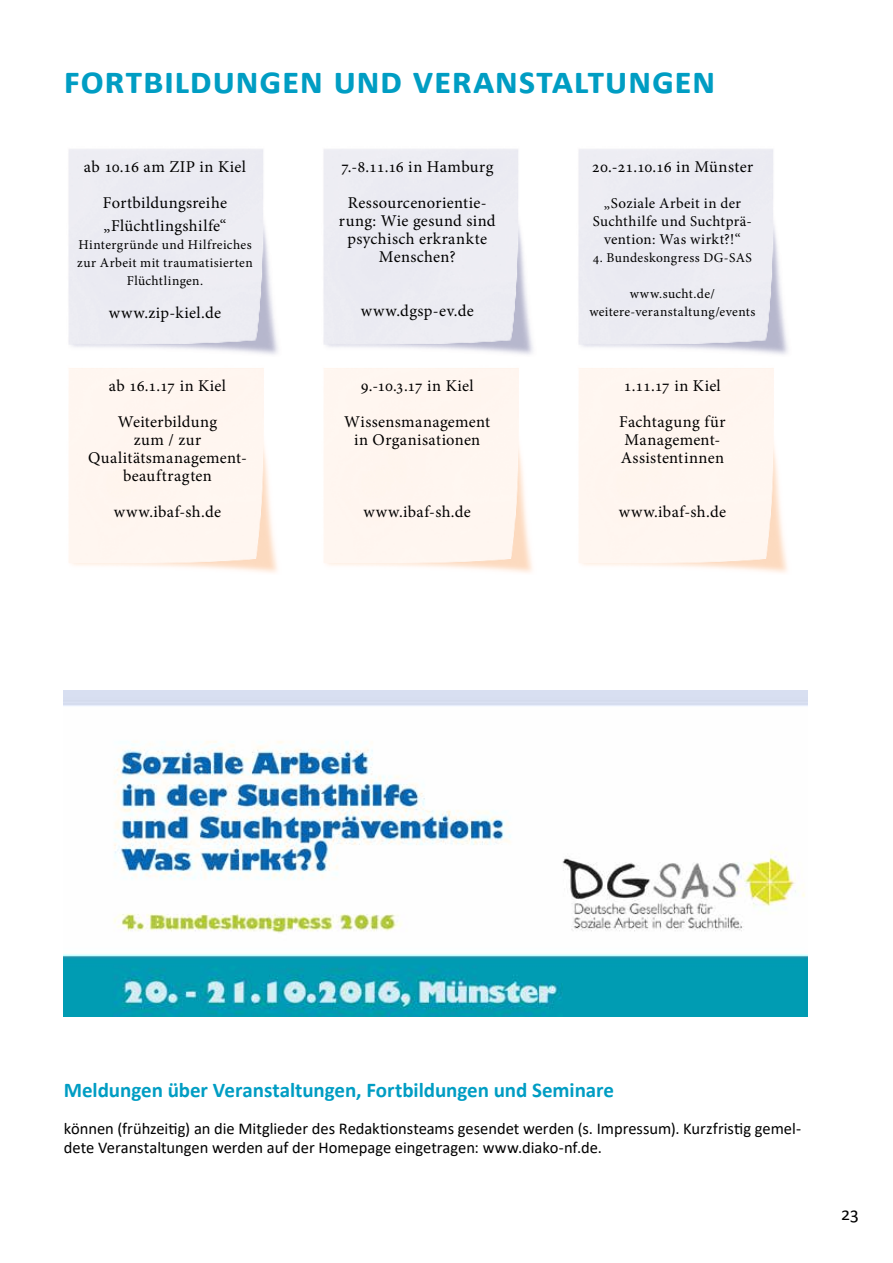
<style>
.page{position:relative;width:893px;height:1263px;background:#fff}
.page>*{position:absolute;margin:0;border:0;box-sizing:border-box;transform-origin:0 0}
.t1{font:700 39px "Calibri";letter-spacing:.01em;color:#009dc3}
.t2{font:700 21px "Calibri";color:#009dc3}
.t3{font:18px "Calibri";color:#000}
.t4{font:16.5px/36px "Minion Pro";letter-spacing:.02em;color:#000;text-align:center}
.t5{font:16.5px/19.5px "Calibri";letter-spacing:-.005em;color:#000}
.t6{font:15px/18px "Minion Pro";letter-spacing:.025em;color:#000;text-align:center}
.t7{font:13.5px/18px "Minion Pro";letter-spacing:.025em;color:#000;text-align:center}
</style>
<div class="page">
<img style="left:69px;top:368px;width:209px;height:205px">
<img style="left:324px;top:368px;width:209px;height:205px">
<img style="left:579px;top:368px;width:209px;height:205px">
<img style="left:323px;top:149px;width:210px;height:206px">
<img style="left:578px;top:149px;width:210px;height:206px">
<img style="left:68px;top:149px;width:210px;height:206px">
<img style="left:64px;top:691px;width:744px;height:325px">
<h1 class="t1" style="left:64px;top:53px;width:653px">fortbildungen und veranstaltungen</h1>
<p class="t4" style="left:84px;top:149px;width:164px">ab 10.16 am ZIP in Kiel<br>Fortbildungsreihe</p>
<p class="t4" style="left:104px;top:207px;width:124px">„Flüchtlingshilfe“</p>
<p class="t7" style="left:77px;top:235px;width:177px">Hintergründe und Hilfreiches zur Arbeit mit traumatisierten<br>Flüchtlingen.</p>
<p class="t4" style="left:109px;top:294px;width:114px">www.zip-kiel.de</p>
<p class="t4" style="left:109px;top:368px;width:119px">ab 16.1.17 in Kiel<br>Weiterbildung</p>
<p class="t4" style="left:88px;top:431px;width:160px;line-height:18px">zum / zur<br>Qualitätsmanagement&shy;beauftragten</p>
<p class="t4" style="left:114px;top:494px;width:109px">www.ibaf-sh.de</p>
<p class="t4" style="left:341px;top:149px;width:154px">7.-8.11.16 in Hamburg<br>Ressourcenorientie-</p>
<p class="t4" style="left:339px;top:212px;width:158px;line-height:18px">rung: Wie gesund sind psychisch erkrankte<br>Menschen?</p>
<p class="t4" style="left:361px;top:293px;width:114px">www.dgsp-ev.de</p>
<p class="t4" style="left:344px;top:368px;width:148px">9.-10.3.17 in Kiel<br>Wissensmanagement</p>
<p class="t4" style="left:354px;top:422px;width:128px">in Organisationen</p>
<p class="t4" style="left:364px;top:494px;width:109px">www.ibaf-sh.de</p>
<p class="t4" style="left:592px;top:149px;width:163px">20.-21.10.16 in Münster</p>
<p class="t6" style="left:593px;top:195px;width:161px">„Soziale Arbeit in der<br>Suchthilfe und Suchtprä&shy;vention: Was wirkt?!“</p>
<p class="t7" style="left:593px;top:249px;width:161px">4. Bundeskongress DG-SAS</p>
<p class="t7" style="left:589px;top:285px;width:168px">www.sucht.de/ weitere-veranstaltung/events</p>
<p class="t4" style="left:619px;top:368px;width:108px;text-align:left">1.11.17 in Kiel<br>Fachtagung für</p>
<p class="t4" style="left:621px;top:431px;width:105px;line-height:18px;text-align:left">Management-<br>Assistentinnen</p>
<p class="t4" style="left:619px;top:494px;width:109px">www.ibaf-sh.de</p>
<p class="t2" style="left:64px;top:1075px;width:552px">Meldungen über Veranstaltungen, Fortbildungen und Seminare</p>
<p class="t5" style="left:64px;top:1119px;width:739px">können (frühzeitig) an die Mitglieder des Redaktionsteams gesendet werden (s. Impressum). Kurzfristig gemel&shy;dete Veranstaltungen werden auf der Homepage eingetragen: www.diako-nf.de.</p>
<p class="t3" style="left:841px;top:1202px;width:19px">23</p>
</div>
